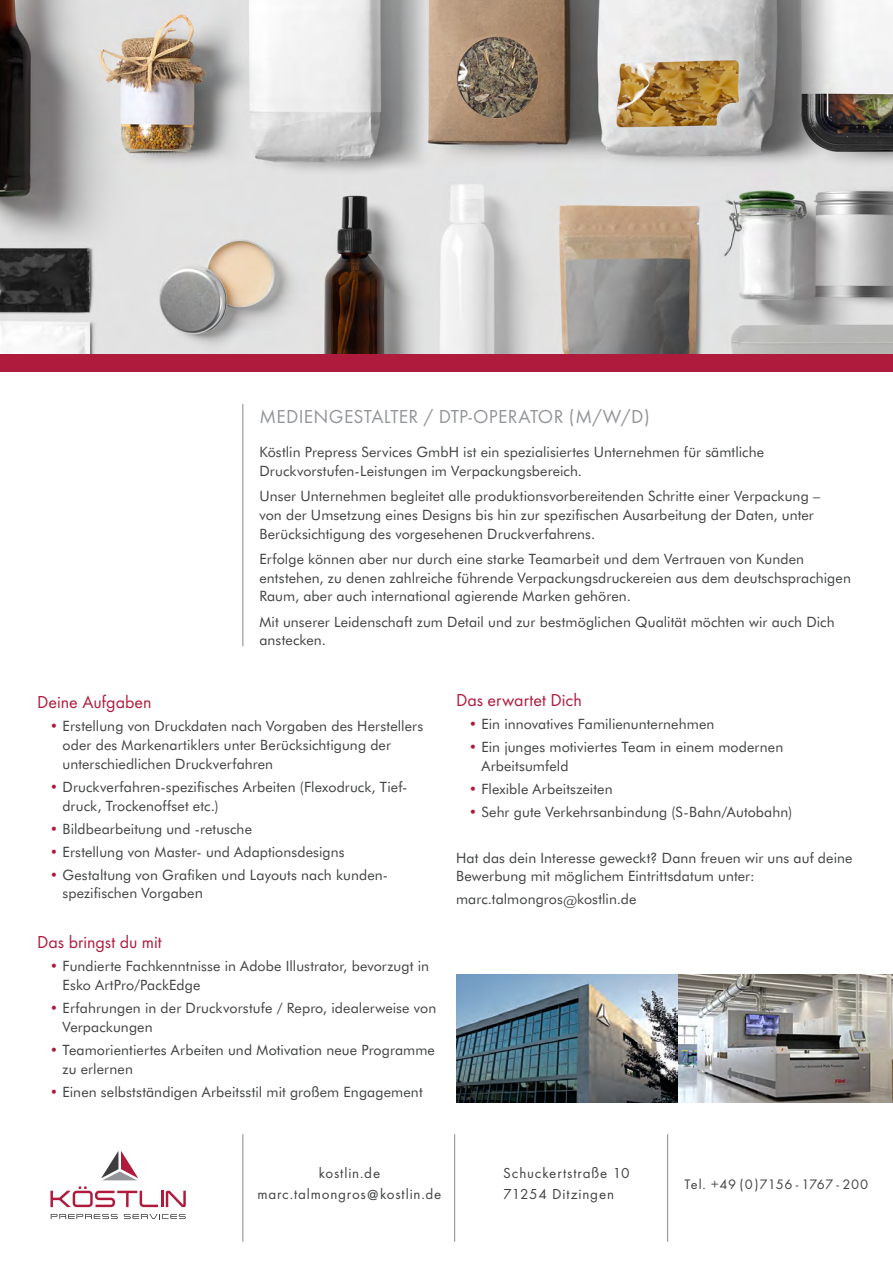
<style>
.page{position:relative;width:893px;height:1263px;background:#fff}
.page>*{position:absolute;margin:0;border:0;box-sizing:border-box;transform-origin:0 0}
.t1{font:19.5px "Futura T";letter-spacing:.015em;color:#939598}
.t2{font:18px "Futura T";color:#ae1b3d}
.t3{font:15px "Futura T";letter-spacing:.055em;color:#414243}
.t4{font:14.25px/18.8px "Futura BT";letter-spacing:.01em;color:#414243}
.t5{font:14.25px "Futura T";letter-spacing:.02em;color:#414243}
.s1{color:#ae1b3d}
.s2{font-size:15px}
</style>
<div class="page">
<img style="left:0;top:0;width:893px;height:354px">
<div style="left:0;top:354px;width:893px;height:17px;background:#ae1b3d"></div>
<hr style="left:242px;top:404px;width:1px;height:242px;background:#939598">
<hr style="left:242px;top:1134px;width:1px;height:108px;background:#939598">
<hr style="left:454px;top:1134px;width:1px;height:108px;background:#939598">
<hr style="left:667px;top:1134px;width:1px;height:108px;background:#939598">
<svg style="left:101px;top:1151px;width:37px;height:29px"></svg>
<svg style="left:51px;top:1214px;width:67px;height:5px"></svg>
<svg style="left:124px;top:1214px;width:62px;height:5px"></svg>
<svg style="left:50px;top:1186px;width:136px;height:21px"></svg>
<img style="left:678px;top:974px;width:215px;height:128px">
<img style="left:457px;top:974px;width:221px;height:128px">
<p class="t1" style="left:259px;top:405px;width:392px">MEDIENGESTALTER / DTP-OPERATOR (M/W/D)</p>
<p class="t4" style="left:259px;top:443px;width:506px">Köstlin Prepress Services GmbH ist ein spezialisiertes Unternehmen für sämtliche<br>Druckvorstufen-Leistungen im Verpackungsbereich.</p>
<p class="t4" style="left:259px;top:487px;width:562px">Unser Unternehmen begleitet alle produktionsvorbereitenden Schritte einer Verpackung – von der Umsetzung eines Designs bis hin zur spezifischen Ausarbeitung der Daten, unter<br>Berücksichtigung des vorgesehenen Druckverfahrens.</p>
<p class="t4" style="left:259px;top:549px;width:593px">Erfolge können aber nur durch eine starke Teamarbeit und dem Vertrauen von Kunden entstehen, zu denen zahlreiche führende Verpackungsdruckereien aus dem deutschsprachigen<br>Raum, aber auch international agierende Marken gehören.</p>
<p class="t4" style="left:259px;top:612px;width:577px">Mit unserer Leidenschaft zum Detail und zur bestmöglichen Qualität möchten wir auch Dich anstecken.</p>
<p class="t2" style="left:37px;top:692px;width:116px">Deine Aufgaben</p>
<p class="t4" style="left:62px;top:717px;width:362px;text-indent:-13px"><span class="s1">•</span> Erstellung von Druckdaten nach Vorgaben des Herstellers oder des Markenartiklers unter Berücksichtigung der unterschiedlichen Druckverfahren</p>
<p class="t4" style="left:63px;top:777px;width:347px;text-indent:-13px"><span class="s1">•</span> Druckverfahren-spezifisches Arbeiten (Flexodruck, Tief&shy;druck, Trockenoffset etc.)</p>
<p class="t4" style="left:50px;top:819px;width:204px"><span class="s1">•</span> Bildbearbeitung und -retusche</p>
<p class="t4" style="left:50px;top:842px;width:296px"><span class="s1">•</span> Erstellung von Master- und Adaptionsdesigns</p>
<p class="t4" style="left:62px;top:865px;width:327px;text-indent:-13px"><span class="s1">•</span> Gestaltung von Grafiken und Layouts nach kunden&shy;spezifischen Vorgabe<span class="s2">n</span></p>
<p class="t2" style="left:37px;top:932px;width:126px">Das bringst du mit</p>
<p class="t4" style="left:62px;top:957px;width:368px;text-indent:-13px"><span class="s1">•</span> Fundierte Fachkenntnisse in Adobe Illustrator, bevorzugt in<br>Esko ArtPro/PackEdge</p>
<p class="t4" style="left:62px;top:998px;width:375px;text-indent:-13px"><span class="s1">•</span> Erfahrungen in der Druckvorstufe / Repro, idealerweise von<br>Verpackungen</p>
<p class="t4" style="left:62px;top:1040px;width:374px;text-indent:-13px"><span class="s1">•</span> Teamorientiertes Arbeiten und Motivation neue Programme zu erlernen</p>
<p class="t4" style="left:50px;top:1082px;width:374px"><span class="s1">•</span> Einen selbstständigen Arbeitsstil mit großem Engagement</p>
<p class="t2" style="left:456px;top:689px;width:127px">Das erwartet Dich</p>
<p class="t4" style="left:469px;top:714px;width:247px"><span class="s1">•</span> Ein innovatives Familienunternehmen</p>
<p class="t4" style="left:481px;top:737px;width:303px;text-indent:-13px"><span class="s1">•</span> Ein junges motiviertes Team in einem modernen<br>Arbeitsumfeld</p>
<p class="t4" style="left:469px;top:779px;width:145px"><span class="s1">•</span> Flexible Arbeitszeiten</p>
<p class="t4" style="left:469px;top:802px;width:325px"><span class="s1">•</span> Sehr gute Verkehrsanbindung (S-Bahn/Autobahn)</p>
<p class="t4" style="left:456px;top:848px;width:398px">Hat das dein Interesse geweckt? Dann freuen wir uns auf deine<br>Bewerbung mit möglichem Eintrittsdatum unter:</p>
<p class="t4" style="left:456px;top:890px;width:182px">marc.talmongros@kostlin.de</p>
<p class="t3" style="left:319px;top:1164px;width:63px">kostlin.de</p>
<p class="t3" style="left:257px;top:1185px;width:186px">marc.talmongros@kostlin.de</p>
<p class="t3" style="left:503px;top:1164px;width:128px">Schuckertstraße 10</p>
<p class="t3" style="left:503px;top:1185px;width:112px">71254 Ditzingen</p>
<p class="t5" style="left:685px;top:1176px;width:185px">Tel. +49 (0)7156 - 1767 - 200</p>
</div>
